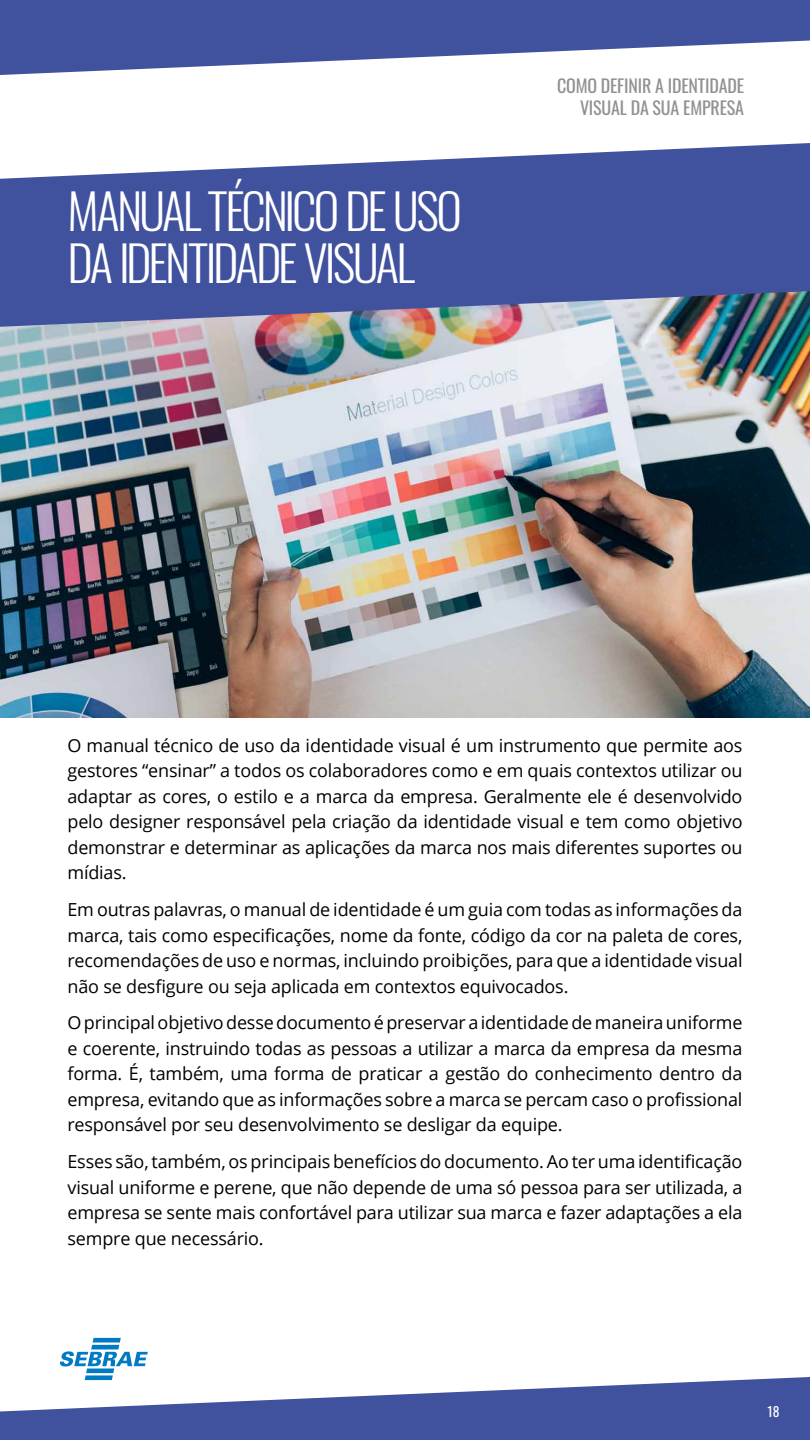
<style>
.page{position:relative;width:810px;height:1440px;background:#fff}
.page>*{position:absolute;margin:0;border:0;box-sizing:border-box;transform-origin:0 0}
.t1{font:300 48.75px/52.5px "Oswald";letter-spacing:-.06em;color:#fff}
.t2{font:18px/25.5px "Open Sans";letter-spacing:-.01em;color:#000;text-align:justify}
.t3{font:18px/22.5px "Oswald";letter-spacing:-.01em;color:#919191;text-align:right}
.t4{font:13.5px "Oswald";color:#fff}
</style>
<div class="page">
<img style="left:0;top:327px;width:810px;height:391px">
<svg style="left:0;top:0;width:810px;height:75px;fill:#40519e"></svg>
<svg style="left:0;top:1377px;width:810px;height:63px;fill:#40519e"></svg>
<svg style="left:60px;top:1338px;width:88px;height:42px"></svg>
<svg style="left:0;top:143px;width:810px;height:184px;background:#5b69a7"></svg>
<h1 class="t1" style="left:68px;top:179px;width:396px">MANUAL TÉCNICO DE USO<br>DA IDENTIDADE VISUAL</h1>
<p class="t3" style="left:557px;top:72px;width:188px">COMO DEFINIR A IDENTIDADE<br>VISUAL DA SUA EMPRESA</p>
<p class="t2" style="left:68px;top:732px;width:677px">O manual técnico de uso da identidade visual é um instrumento que permite aos gestores “ensinar” a todos os colaboradores como e em quais contextos utilizar ou adaptar as cores, o estilo e a marca da empresa. Geralmente ele é desenvolvido pelo designer responsável pela criação da identidade visual e tem como objetivo demonstrar e determinar as aplicações da marca nos mais diferentes suportes ou mídias.</p>
<p class="t2" style="left:68px;top:896px;width:677px">Em outras palavras, o manual de identidade é um guia com todas as informações da marca, tais como especificações, nome da fonte, código da cor na paleta de cores, recomendações de uso e normas, incluindo proibições, para que a identidade visual não se desfigure ou seja aplicada em contextos equivocados.</p>
<p class="t2" style="left:68px;top:1010px;width:677px">O principal objetivo desse documento é preservar a identidade de maneira uniforme e coerente, instruindo todas as pessoas a utilizar a marca da empresa da mesma forma. É, também, uma forma de praticar a gestão do conhecimento dentro da empresa, evitando que as informações sobre a marca se percam caso o profissional responsável por seu desenvolvimento se desligar da equipe.</p>
<p class="t2" style="left:68px;top:1148px;width:677px">Esses são, também, os principais benefícios do documento. Ao ter uma identificação visual uniforme e perene, que não depende de uma só pessoa para ser utilizada, a empresa se sente mais confortável para utilizar sua marca e fazer adaptações a ela sempre que necessário.</p>
<p class="t4" style="left:768px;top:1399px;width:14px">18</p>
</div>
